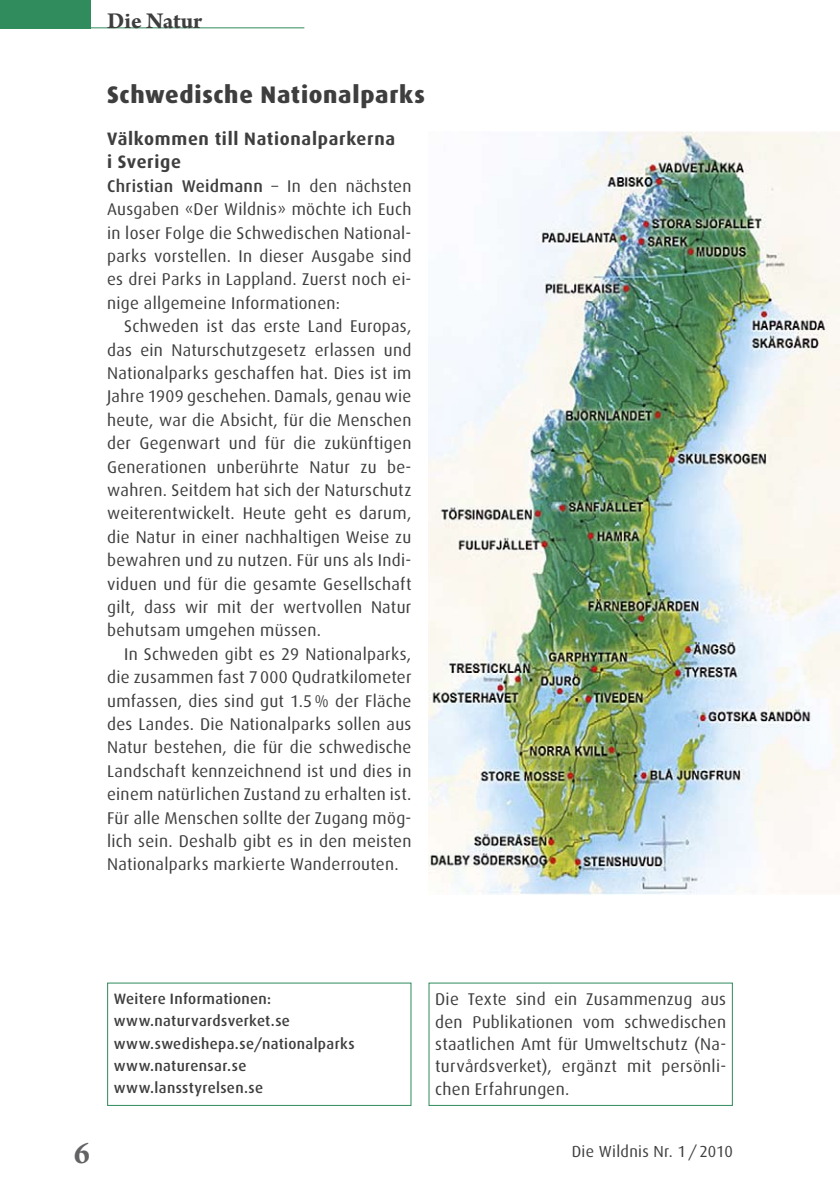
<style>
.page{position:relative;width:840px;height:1191px;background:#fff}
.page>*{position:absolute;margin:0;border:0;box-sizing:border-box;transform-origin:0 0}
.t1{font:700 32px "Arno Pro";color:#636366}
.t2{font:800 24px "Dax";letter-spacing:.03em;color:#3e3e3f}
.t3{font:700 24px "Arno Pro";color:#3e3e3f}
.t4{font:700 18px/23.4px "Dax";letter-spacing:.04em;color:#3e3e3f}
.t5{font:17px/23.4px "Dax";letter-spacing:.02em;color:#3e3e3f;text-align:justify}
.t6{font:16px "Dax";letter-spacing:.02em;color:#3e3e3f}
.t7{font:500 15px/22.4px "Dax";letter-spacing:.025em;color:#3e3e3f}
.s1{font-weight:500}
</style>
<div class="page">
<img style="left:428px;top:132px;width:411px;height:762px">
<div style="left:0;top:0;width:90px;height:28px;background:#308b5d"></div>
<hr style="left:0;top:27px;width:304px;height:1px;background:#308b5d">
<div style="left:107px;top:982px;width:304px;height:124px;border:1px solid #308b5d"></div>
<div style="left:428px;top:982px;width:304px;height:124px;border:1px solid #308b5d"></div>
<h2 class="t3" style="left:107px;top:7px;width:97px">Die Natur</h2>
<h2 class="t2" style="left:107px;top:81px;width:319px">Schwedische Nationalparks</h2>
<p class="t4" style="left:107px;top:127px;width:289px">Välkommen till Nationalparkerna i Sverige</p>
<p class="t5" style="left:107px;top:174px;width:306px"><span class="s1">Christian Weidmann</span> – In den nächsten Ausgaben «Der Wildnis» möchte ich Euch in loser Folge die Schwedischen National&shy;parks vorstellen. In dieser Ausgabe sind es drei Parks in Lappland. Zuerst noch ei&shy;nige allgemeine Informationen:</p>
<p class="t5" style="left:107px;top:315px;width:306px;text-indent:17px">Schweden ist das erste Land Europas, das ein Naturschutzgesetz erlassen und Nationalparks geschaffen hat. Dies ist im Jahre 1909 geschehen. Damals, genau wie heute, war die Absicht, für die Menschen der Gegenwart und für die zukünftigen Generationen unberührte Natur zu be&shy;wahren. Seitdem hat sich der Naturschutz weiterentwickelt. Heute geht es darum, die Natur in einer nachhaltigen Weise zu bewahren und zu nutzen. Für uns als Indi&shy;viduen und für die gesamte Gesellschaft gilt, dass wir mit der wertvollen Natur behutsam umgehen müssen.</p>
<p class="t5" style="left:107px;top:642px;width:306px;text-indent:17px">In Schweden gibt es 29 Nationalparks, die zusammen fast 7 000 Qudratkilometer umfassen, dies sind gut 1.5% der Fläche des Landes. Die Nationalparks sollen aus Natur bestehen, die für die schwedische Landschaft kennzeichnend ist und dies in einem natürlichen Zustand zu erhalten ist.<br>Für alle Menschen sollte der Zugang mög&shy;lich sein. Deshalb gibt es in den meisten Nationalparks markierte Wanderrouten.</p>
<h1 class="t1" style="left:74px;top:1134px;width:18px">6</h1>
<p class="t7" style="left:114px;top:987px;width:242px">Weitere Informationen: www.naturvardsverket.se www.swedishepa.se/nationalparks www.naturensar.se www.lansstyrelsen.se</p>
<p class="t5" style="left:435px;top:988px;width:292px;line-height:22.4px">Die Texte sind ein Zusammenzug aus den Publikationen vom schwedischen staatlichen Amt für Umweltschutz (Na&shy;turvårdsverket), ergänzt mit persönli&shy;chen Erfahrungen.</p>
<p class="t6" style="left:571px;top:1142px;width:162px">Die Wildnis Nr. 1/2010</p>
</div>
